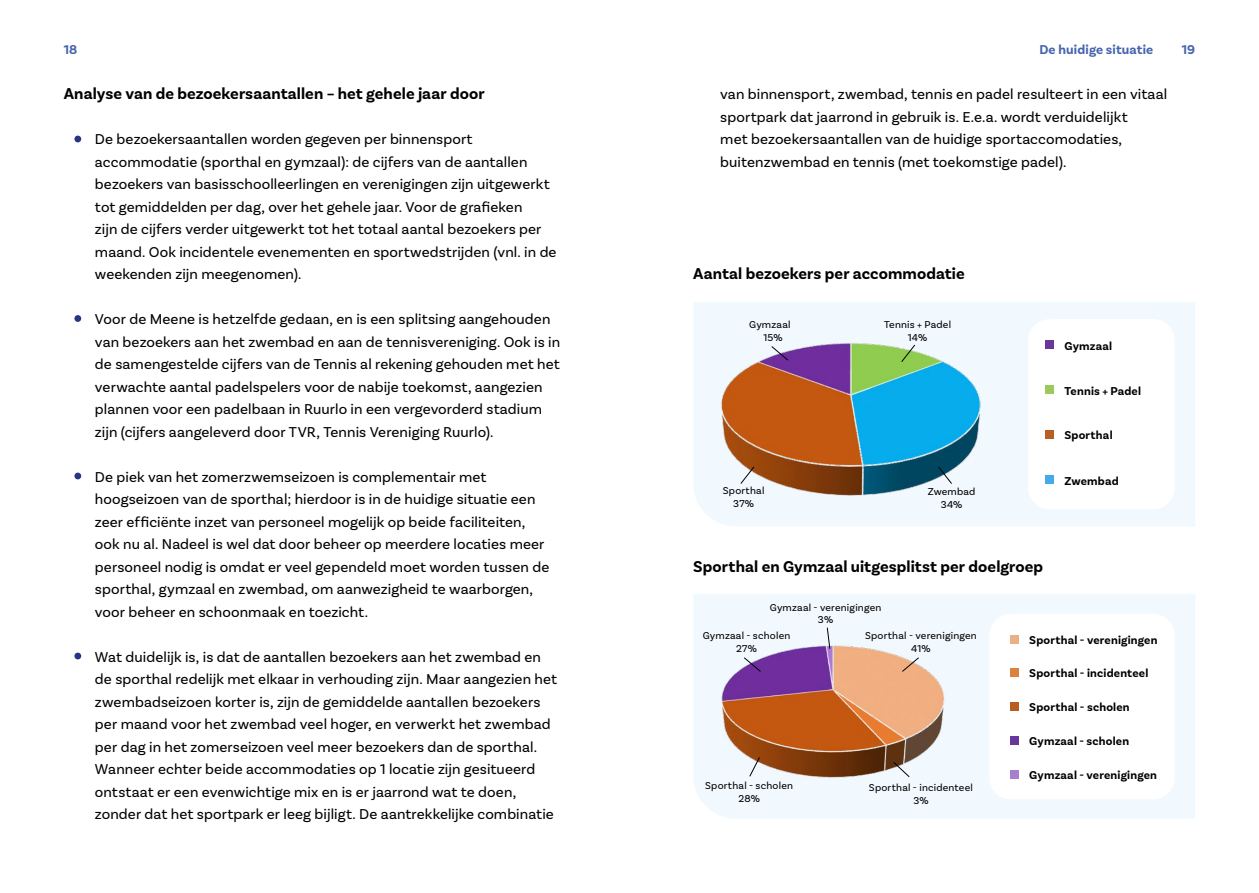
<style>
.page{position:relative;width:1259px;height:893px;background:#fff}
.page>*{position:absolute;margin:0;border:0;box-sizing:border-box;transform-origin:0 0}
.t1{font:700 16.5px "Basic Sans";letter-spacing:.005em;color:#000}
.t2{font:15px/22.5px "Basic Sans";letter-spacing:.005em;color:#000}
.t3{font:700 13.5px "Basic Sans";letter-spacing:.01em;color:#4564ad}
.t4{font:700 12px "Basic Sans";letter-spacing:.015em;color:#000}
.t5{font:10.5px/12.8px "Basic Sans";letter-spacing:.02em;color:#000}
</style>
<div class="page">
<div style="left:694px;top:302px;width:501px;height:224px;background:#f2f9fe"></div>
<img style="left:696px;top:315px;width:332px;height:198px">
<div style="left:74px;top:136px;width:7px;height:6px;background:#283583;border-radius:50%"></div>
<div style="left:74px;top:315px;width:7px;height:7px;background:#283583;border-radius:50%"></div>
<div style="left:74px;top:653px;width:7px;height:6px;background:#283583;border-radius:50%"></div>
<div style="left:74px;top:473px;width:7px;height:6px;background:#283583;border-radius:50%"></div>
<div style="left:694px;top:594px;width:501px;height:224px;background:#f2f9fe"></div>
<div style="left:1028px;top:319px;width:146px;height:190px;background:#fff;border-radius:21px"></div>
<div style="left:989px;top:614px;width:185px;height:185px;background:#fff;border-radius:21px"></div>
<div style="left:1045px;top:340px;width:8px;height:9px;background:#673899"></div>
<div style="left:1009px;top:635px;width:9px;height:8px;background:#e8b186"></div>
<div style="left:1045px;top:430px;width:8px;height:9px;background:#b85f22"></div>
<div style="left:1009px;top:736px;width:9px;height:9px;background:#673899"></div>
<div style="left:1045px;top:385px;width:8px;height:9px;background:#9cc95b"></div>
<div style="left:1009px;top:702px;width:9px;height:9px;background:#b85e21"></div>
<div style="left:1009px;top:668px;width:9px;height:9px;background:#dd823e"></div>
<div style="left:1045px;top:475px;width:8px;height:9px;background:#45abe8"></div>
<div style="left:1009px;top:770px;width:9px;height:8px;background:#a67fd1"></div>
<img style="left:694px;top:617px;width:283px;height:188px">
<svg style="left:826px;top:627px;width:4px;height:23px"></svg>
<svg style="left:743px;top:657px;width:18px;height:15px"></svg>
<svg style="left:770px;top:345px;width:19px;height:16px"></svg>
<svg style="left:900px;top:344px;width:16px;height:19px"></svg>
<svg style="left:937px;top:466px;width:15px;height:19px"></svg>
<svg style="left:740px;top:466px;width:15px;height:19px"></svg>
<svg style="left:901px;top:657px;width:18px;height:15px"></svg>
<svg style="left:749px;top:756px;width:11px;height:21px"></svg>
<svg style="left:892px;top:761px;width:18px;height:17px"></svg>
<p class="t3" style="left:1039px;top:41px;width:115px">De huidige situatie</p>
<p class="t2" style="left:720px;top:83px;width:448px">van binnensport, zwembad, tennis en padel resulteert in een vitaal sportpark dat jaarrond in gebruik is. E.e.a. wordt verduidelijkt<br>met bezoekersaantallen van de huidige sportaccomodaties, buitenzwembad en tennis (met toekomstige padel).</p>
<p class="t3" style="left:64px;top:41px;width:15px">18</p>
<p class="t3" style="left:1181px;top:41px;width:15px">19</p>
<p class="t1" style="left:64px;top:84px;width:422px">Analyse van de bezoekersaantallen – het gehele jaar door</p>
<p class="t2" style="left:95px;top:128px;width:463px">De bezoekersaantallen worden gegeven per binnensport accommodatie (sporthal en gymzaal): de cijfers van de aantallen bezoekers van basisschoolleerlingen en verenigingen zijn uitgewerkt tot gemiddelden per dag, over het gehele jaar. Voor de grafieken<br>zijn de cijfers verder uitgewerkt tot het totaal aantal bezoekers per maand. Ook incidentele evenementen en sportwedstrijden (vnl. in de weekenden zijn meegenomen).</p>
<p class="t2" style="left:95px;top:308px;width:467px">Voor de Meene is hetzelfde gedaan, en is een splitsing aangehouden van bezoekers aan het zwembad en aan de tennisvereniging. Ook is in de samengestelde cijfers van de Tennis al rekening gehouden met het verwachte aantal padelspelers voor de nabije toekomst, aangezien plannen voor een padelbaan in Ruurlo in een vergevorderd stadium zijn (cijfers aangeleverd door TVR, Tennis Vereniging Ruurlo).</p>
<p class="t2" style="left:95px;top:465px;width:456px">De piek van het zomerzwemseizoen is complementair met hoogseizoen van de sporthal; hierdoor is in de huidige situatie een zeer efficiënte inzet van personeel mogelijk op beide faciliteiten, ook nu al. Nadeel is wel dat door beheer op meerdere locaties meer personeel nodig is omdat er veel gependeld moet worden tussen de sporthal, gymzaal en zwembad, om aanwezigheid te waarborgen, voor beheer en schoonmaak en toezicht.</p>
<p class="t2" style="left:95px;top:645px;width:464px">Wat duidelijk is, is dat de aantallen bezoekers aan het zwembad en de sporthal redelijk met elkaar in verhouding zijn. Maar aangezien het zwembadseizoen korter is, zijn de gemiddelde aantallen bezoekers per maand voor het zwembad veel hoger, en verwerkt het zwembad per dag in het zomerseizoen veel meer bezoekers dan de sporthal.<br>Wanneer echter beide accommodaties op 1 locatie zijn gesitueerd ontstaat er een evenwichtige mix en is er jaarrond wat te doen, zonder dat het sportpark er leeg bijligt. De aantrekkelijke combinatie</p>
<p class="t1" style="left:693px;top:264px;width:273px">Aantal bezoekers per accommodatie</p>
<p class="t5" style="left:763px;top:318px;width:29px;text-indent:-14px">Gymzaal<br>15%</p>
<p class="t5" style="left:884px;top:318px;width:69px">Tennis + Padel</p>
<p class="t5" style="left:908px;top:331px;width:21px">14%</p>
<p class="t4" style="left:1064px;top:338px;width:49px">Gymzaal</p>
<p class="t4" style="left:1064px;top:383px;width:78px">Tennis + Padel</p>
<p class="t4" style="left:1064px;top:428px;width:50px">Sporthal</p>
<p class="t4" style="left:1064px;top:473px;width:56px">Zwembad</p>
<p class="t5" style="left:723px;top:484px;width:43px">Sporthal</p>
<p class="t5" style="left:927px;top:485px;width:49px">Zwembad</p>
<p class="t5" style="left:733px;top:497px;width:22px">37%</p>
<p class="t5" style="left:941px;top:498px;width:23px">34%</p>
<p class="t1" style="left:693px;top:556px;width:351px">Sporthal en Gymzaal uitgesplitst per doelgroep</p>
<p class="t5" style="left:770px;top:601px;width:113px">Gymzaal - verenigingen</p>
<p class="t5" style="left:818px;top:613px;width:17px">3%</p>
<p class="t5" style="left:865px;top:629px;width:113px">Sporthal - verenigingen</p>
<p class="t5" style="left:702px;top:629px;width:89px">Gymzaal - scholen</p>
<p class="t4" style="left:1029px;top:632px;width:130px">Sporthal - verenigingen</p>
<p class="t5" style="left:911px;top:642px;width:21px">41%</p>
<p class="t5" style="left:736px;top:642px;width:22px">27%</p>
<p class="t4" style="left:1029px;top:666px;width:121px">Sporthal - incidenteel</p>
<p class="t4" style="left:1029px;top:700px;width:102px">Sporthal - scholen</p>
<p class="t4" style="left:1029px;top:733px;width:101px">Gymzaal - scholen</p>
<p class="t4" style="left:1029px;top:767px;width:129px">Gymzaal - verenigingen</p>
<p class="t5" style="left:705px;top:779px;width:89px">Sporthal - scholen</p>
<p class="t5" style="left:869px;top:781px;width:105px">Sporthal - incidenteel</p>
<p class="t5" style="left:738px;top:792px;width:23px">28%</p>
<p class="t5" style="left:913px;top:794px;width:17px">3%</p>
</div>
